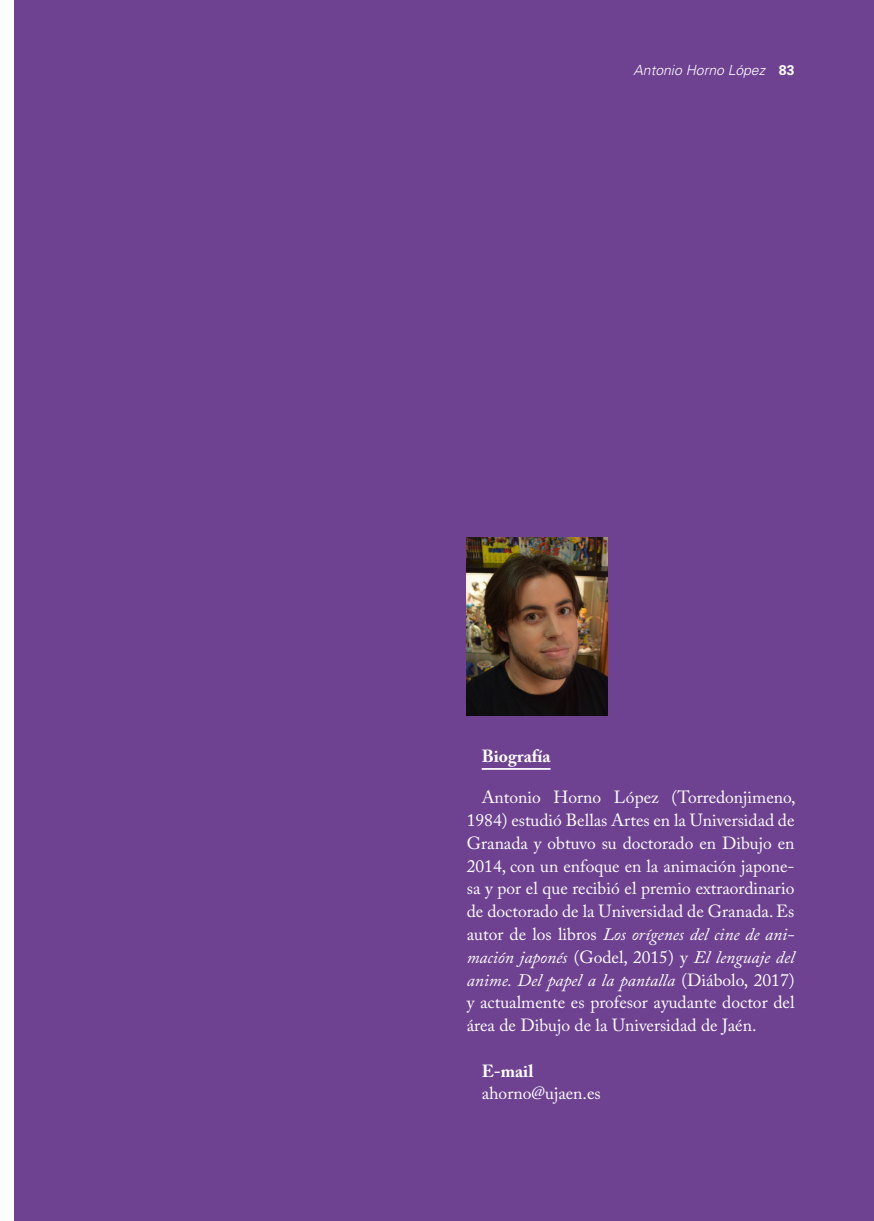
<style>
.page{position:relative;width:874px;height:1221px;background:#fff}
.page>*{position:absolute;margin:0;border:0;box-sizing:border-box;transform-origin:0 0}
.texto_común{font:17.5px/22.8px "Adobe Caslon Pro";color:#fff;text-align:justify}
.texto_común-2{font:700 17.5px "Adobe Caslon Pro";color:#fff}
.t1{font:italic 300 14px "Univers LT Std";color:#fff}
.s1{font-weight:700;font-style:normal}
.s2{font-style:italic}
</style>
<div class="page">
<div style="left:15px;top:0;width:858px;height:1220px;background:#6e4291"></div>
<hr style="left:481px;top:768px;width:69px;height:1px;background:#fff">
<img style="left:466px;top:537px;width:141px;height:179px">
<p class="t1" style="left:633px;top:61px;width:162px">Antonio Horno López <span class="s1">83</span></p>
<p class="texto_común-2" style="left:481px;top:745px;width:70px">Biografía</p>
<p class="texto_común" style="left:466px;top:786px;width:330px;text-indent:15px">Antonio Horno López (Torredonjimeno, 1984) estudió Bellas Artes en la Universidad de Granada y obtuvo su doctorado en Dibujo en 2014, con un enfoque en la animación japone&shy;sa y por el que recibió el premio extraordinario de doctorado de la Universidad de Granada. Es autor de los libros <span class="s2">Los orígenes del cine de ani&shy;mación japonés</span> (Godel, 2015) y <span class="s2">El lenguaje del anime. Del papel a la pantalla</span> (Diábolo, 2017) y actualmente es profesor ayudante doctor del área de Dibujo de la Universidad de Jaén.</p>
<p class="texto_común-2" style="left:481px;top:1060px;width:53px">E-mail</p>
<p class="texto_común" style="left:481px;top:1081px;width:120px">ahorno@ujaen.es</p>
</div>
